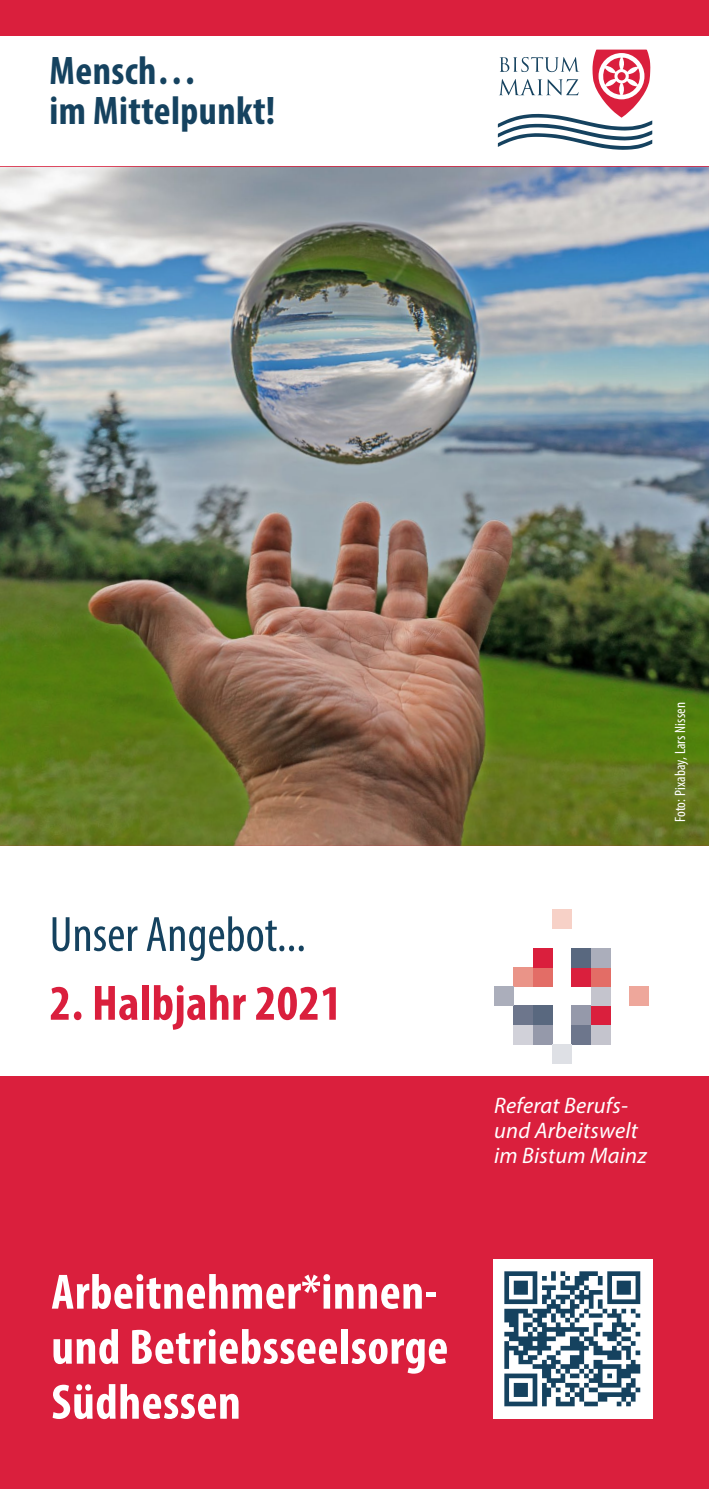
<style>
.page{position:relative;width:709px;height:1489px;background:#fff}
.page>*{position:absolute;margin:0;border:0;box-sizing:border-box;transform-origin:0 0}
.t1{font:700 condensed 50px/55px "Myriad Pro";letter-spacing:.01em;color:#fff}
.t2{font:condensed 50px "Myriad Pro";color:#15425f}
.t3{font:700 condensed 50px "Myriad Pro";letter-spacing:.01em;color:#da1f3d}
.t4{font:700 condensed 40px/40px "Myriad Pro";letter-spacing:.01em;color:#15425f}
.t5{font:italic 22.5px/25px "Myriad Pro";letter-spacing:.01em;color:#fff}
.t6{font:condensed 15px "Myriad Pro";letter-spacing:.01em;color:#fff}
</style>
<div class="page">
<div style="left:0;top:1076px;width:709px;height:412px;background:#da1f3d"></div>
<div style="left:0;top:0;width:709px;height:35px;background:#da1f3d"></div>
<div style="left:533px;top:1025px;width:19px;height:19px;background:#9599aa"></div>
<div style="left:571px;top:1025px;width:20px;height:19px;background:#6d768c"></div>
<div style="left:591px;top:1025px;width:19px;height:19px;background:#c4c4cd"></div>
<div style="left:513px;top:1005px;width:20px;height:20px;background:#6d768c"></div>
<div style="left:533px;top:1005px;width:19px;height:20px;background:#59687f"></div>
<div style="left:571px;top:1005px;width:20px;height:20px;background:#9599aa"></div>
<div style="left:591px;top:1005px;width:19px;height:20px;background:#da1f3d"></div>
<div style="left:591px;top:986px;width:19px;height:19px;background:#c4c4cd"></div>
<div style="left:629px;top:986px;width:19px;height:19px;background:#eea79b"></div>
<div style="left:513px;top:967px;width:20px;height:19px;background:#ea9488"></div>
<div style="left:533px;top:967px;width:19px;height:19px;background:#e36d66"></div>
<div style="left:571px;top:967px;width:20px;height:19px;background:#da1f3d"></div>
<div style="left:591px;top:967px;width:19px;height:19px;background:#e36d66"></div>
<div style="left:533px;top:947px;width:19px;height:20px;background:#da1f3d"></div>
<div style="left:591px;top:947px;width:19px;height:20px;background:#abaebb"></div>
<div style="left:552px;top:909px;width:19px;height:19px;background:#f7d1c7"></div>
<div style="left:552px;top:1044px;width:19px;height:19px;background:#dee0e5"></div>
<div style="left:571px;top:947px;width:20px;height:20px;background:#59687f"></div>
<div style="left:494px;top:986px;width:19px;height:19px;background:#abaebb"></div>
<div style="left:513px;top:1025px;width:20px;height:19px;background:#d1d1d9"></div>
<svg style="left:498px;top:50px;width:154px;height:100px"></svg>
<img style="left:0;top:167px;width:709px;height:678px">
<div style="left:493px;top:1258px;width:159px;height:160px;background:#fff"></div>
<img style="left:504px;top:1271px;width:137px;height:136px">
<p class="t4" style="left:50px;top:50px;width:227px">Mensch…<br>im Mittelpunkt!</p>
<p class="t2" style="left:50px;top:904px;width:258px">Unser Angebot...</p>
<p class="t3" style="left:50px;top:971px;width:293px">2. Halbjahr 2021</p>
<p class="t1" style="left:51px;top:1263px;width:398px">Arbeitnehmer*innen&shy;und Betriebsseelsorge<br>Südhessen</p>
<p class="t6" style="left:671px;top:822px;width:122px;rotate:-90deg">Foto: Pixabay, Lars Nissen</p>
<p class="t5" style="left:494px;top:1092px;width:154px">Referat Berufs&shy;und Arbeitswelt im Bistum Mainz</p>
</div>
